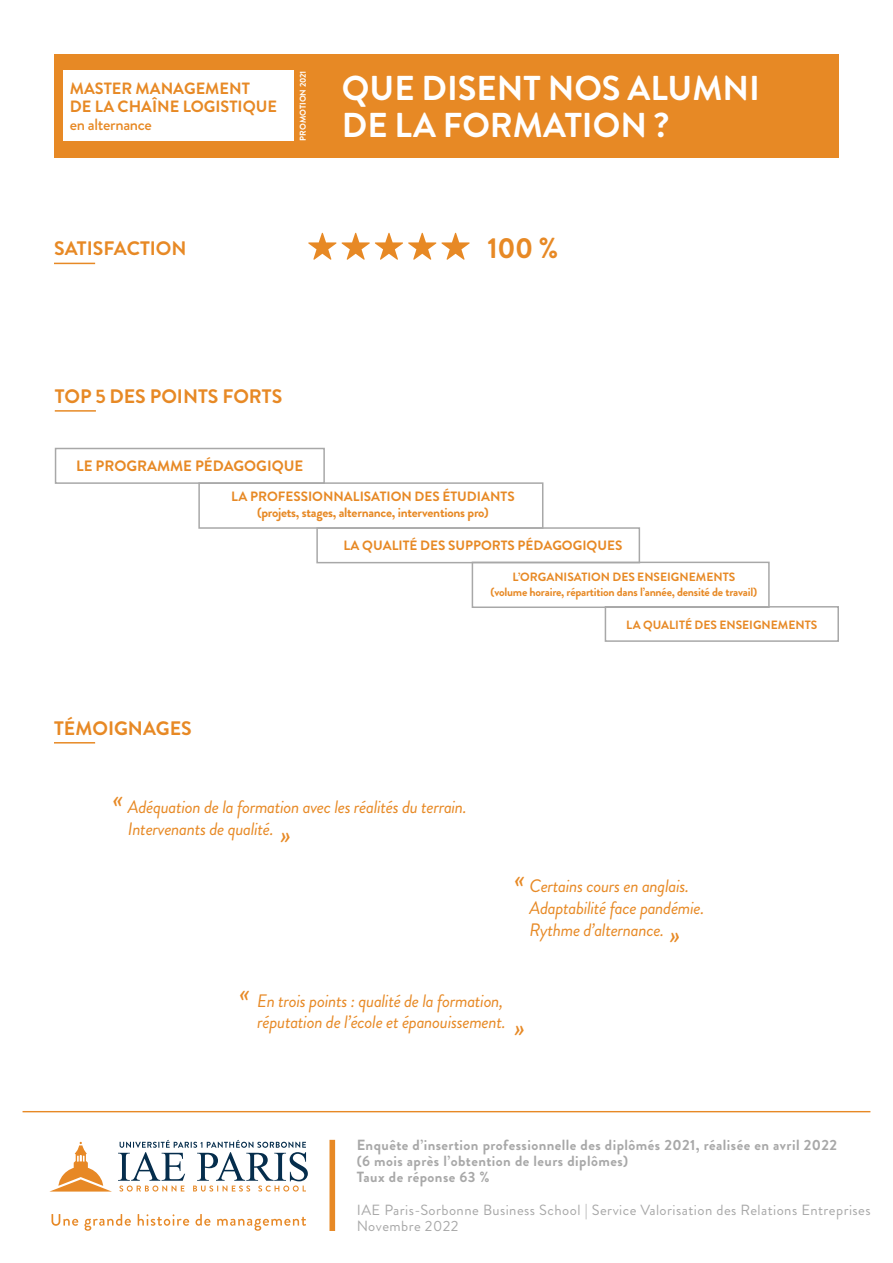
<style>
.page{position:relative;width:893px;height:1263px;background:#fff}
.page>*{position:absolute;margin:0;border:0;box-sizing:border-box;transform-origin:0 0}
.t1{font:700 34.5px "Brandon Grotesque";color:#fff}
.t2{font:700 28.95px "Brandon Grotesque";color:#e78925}
.t3{font:italic 27px "Brandon Grotesque";color:#e78925}
.t4{font:700 19.5px "Brandon Grotesque";color:#e78925}
.t5{font:italic 18px/21.6px "Brandon Grotesque";letter-spacing:-.02em;color:#e78925}
.t6{font:700 16.35px "Brandon Grotesque";color:#e78925}
.t7{font:500 16.35px "Brandon Grotesque";letter-spacing:-.02em;color:#e78925}
.t8{font:700 15px "Brandon Grotesque";color:#e78925}
.t9{font:700 14.7px "Brandon Grotesque";letter-spacing:.03em;color:#a8a8a8}
.t10{font:14.7px "Brandon Grotesque";letter-spacing:.03em;color:#a8a8a8}
.t11{font:700 13.5px/16.2px "Brandon Grotesque";letter-spacing:-.02em;color:#e78925;text-align:center}
.t12{font:700 13.5px "Brandon Grotesque";color:#e78925}
.t13{font:700 12px "Brandon Grotesque";color:#e78925}
.t14{font:700 12px "Brandon Grotesque";letter-spacing:-.02em;color:#e78925}
.t15{font:700 8.55px "Brandon Grotesque";color:#fff}
</style>
<div class="page">
<hr style="left:23px;top:1111px;width:847px;height:1px;background:#e78925">
<div style="left:329px;top:1140px;width:6px;height:91px;background:#e78925"></div>
<svg style="left:118px;top:1140px;width:190px;height:51px"></svg>
<svg style="left:51px;top:1142px;width:59px;height:49px"></svg>
<svg style="left:52px;top:1214px;width:254px;height:17px"></svg>
<div style="left:316px;top:527px;width:324px;height:36px;border:2px solid #a8a8a8"></div>
<div style="left:605px;top:606px;width:234px;height:36px;border:2px solid #a8a8a8"></div>
<div style="left:198px;top:482px;width:345px;height:47px;border:2px solid #a8a8a8"></div>
<div style="left:55px;top:448px;width:270px;height:36px;border:2px solid #a8a8a8"></div>
<div style="left:472px;top:562px;width:298px;height:46px;border:2px solid #a8a8a8"></div>
<hr style="left:55px;top:410px;width:41px;height:2px;background:#e78925">
<hr style="left:54px;top:263px;width:41px;height:1px;background:#e78925">
<svg style="left:308px;top:233px;width:162px;height:27px"></svg>
<div style="left:54px;top:54px;width:784px;height:103px;background:#e78925"></div>
<div style="left:63px;top:70px;width:231px;height:71px;background:#fff"></div>
<hr style="left:54px;top:742px;width:41px;height:1px;background:#e78925">
<p class="t6" style="left:70px;top:77px;width:182px">MASTER MANAGEMENT</p>
<p class="t6" style="left:70px;top:95px;width:209px">DE LA CHAÎNE LOGISTIQUE</p>
<p class="t7" style="left:70px;top:113px;width:84px">en alternance</p>
<p class="t15" style="left:297px;top:141px;width:72px;rotate:-90deg">PROMOTION 2021</p>
<p class="t1" style="left:342px;top:64px;width:420px">QUE DISENT NOS ALUMNI</p>
<p class="t1" style="left:342px;top:101px;width:329px">DE LA FORMATION ?</p>
<p class="t4" style="left:54px;top:235px;width:134px">SATISFACTION</p>
<p class="t2" style="left:487px;top:227px;width:72px">100 %</p>
<p class="t4" style="left:55px;top:383px;width:229px">TOP 5 DES POINTS FORTS</p>
<p class="t8" style="left:76px;top:455px;width:229px">LE PROGRAMME PÉDAGOGIQUE</p>
<p class="t11" style="left:231px;top:488px;width:285px">LA PROFESSIONNALISATION DES ÉTUDIANTS (projets, stages, alternance, interventions pro)</p>
<p class="t12" style="left:343px;top:536px;width:280px">LA QUALITÉ DES SUPPORTS PÉDAGOGIQUES</p>
<p class="t13" style="left:512px;top:569px;width:224px">L’ORGANISATION DES ENSEIGNEMENTS</p>
<p class="t14" style="left:491px;top:583px;width:268px">(volume horaire, répartition dans l’année, densité de travail)</p>
<p class="t13" style="left:626px;top:616px;width:192px">LA QUALITÉ DES ENSEIGNEMENTS</p>
<p class="t4" style="left:54px;top:715px;width:139px">TÉMOIGNAGES</p>
<p class="t3" style="left:113px;top:779px;width:12px">«</p>
<p class="t5" style="left:128px;top:796px;width:340px">Adéquation de la formation avec les réalités du terrain.<br>Intervenants de qualité.</p>
<p class="t3" style="left:281px;top:815px;width:12px">»</p>
<p class="t3" style="left:515px;top:859px;width:12px">«</p>
<p class="t5" style="left:530px;top:876px;width:161px">Certains cours en anglais.</p>
<p class="t5" style="left:530px;top:897px;width:176px">Adaptabilité face pandémie.</p>
<p class="t5" style="left:530px;top:919px;width:136px">Rythme d’alternance.</p>
<p class="t3" style="left:670px;top:915px;width:12px">»</p>
<p class="t3" style="left:240px;top:973px;width:12px">«</p>
<p class="t5" style="left:257px;top:990px;width:250px">En trois points : qualité de la formation, réputation de l’école et épanouissement.</p>
<p class="t3" style="left:515px;top:1008px;width:12px">»</p>
<p class="t9" style="left:357px;top:1135px;width:482px">Enquête d’insertion professionnelle des diplômés 2021, réalisée en avril 2022</p>
<p class="t9" style="left:357px;top:1151px;width:273px">(6 mois après l’obtention de leurs diplômes)</p>
<p class="t9" style="left:357px;top:1167px;width:134px">Taux de réponse 63 %</p>
<p class="t10" style="left:357px;top:1199px;width:515px">IAE Paris-Sorbonne Business School | Service Valorisation des Relations Entreprises</p>
<p class="t10" style="left:357px;top:1216px;width:103px">Novembre 2022</p>
</div>
